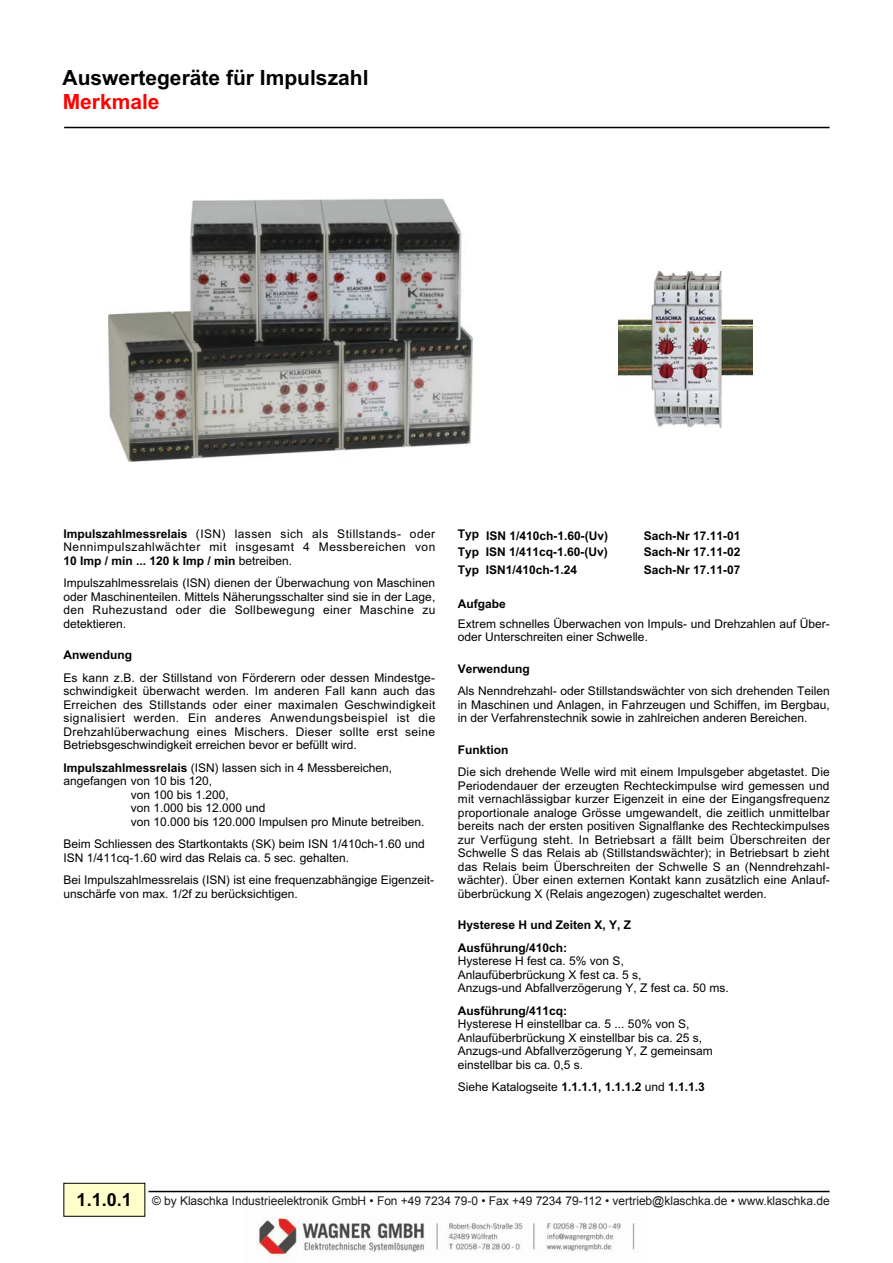
<style>
.page{position:relative;width:893px;height:1263px;background:#fff}
.page>*{position:absolute;margin:0;border:0;box-sizing:border-box;transform-origin:0 0}
.t1{font:700 21px "Arial";color:#000}
.t2{font:700 21px "Arial";color:#f00}
.t3{font:12px/13.5px "Arial";color:#000;text-align:justify}
.t4{font:700 12px/22.5px "Arial";color:#000}
.t5{font:12px "Arial";letter-spacing:-.005em;color:#1a1a18}
.t6{font:10.5px "Arial";color:#000}
.s1{font-weight:700}
.s2{font-weight:400}
.s3{font-weight:700;font-size:18px}
</style>
<div class="page">
<hr style="left:148px;top:1191px;width:682px;height:1px;background:#000">
<div style="left:63px;top:1183px;width:82px;height:34px;background:#ffc"></div>
<div style="left:64px;top:1183px;width:81px;height:33px;border:1px solid #000"></div>
<hr style="left:64px;top:127px;width:766px;height:1px;background:#000">
<img style="left:618px;top:272px;width:135px;height:156px">
<img style="left:108px;top:198px;width:364px;height:265px">
<img style="left:257px;top:1217px;width:378px;height:44px">
<h1 class="t1" style="left:63px;top:66px;width:307px">Auswertegeräte für Impulszahl</h1>
<h1 class="t2" style="left:63px;top:90px;width:98px">Merkmale</h1>
<p class="t3" style="left:63px;top:527px;width:373px"><span class="s1">Impulszahlmessrelais</span> (ISN) lassen sich als Stillstands- oder Nennimpulszahlwächter mit insgesamt 4 Messbereichen von <span class="s1">10 Imp / min ... 120 k Imp / min</span> betreiben.</p>
<p class="t3" style="left:63px;top:576px;width:374px">Impulszahlmessrelais (ISN) dienen der Überwachung von Maschinen oder Maschinenteilen. Mittels Näherungsschalter sind sie in der Lage, den Ruhezustand oder die Sollbewegung einer Maschine zu detektieren.</p>
<p class="t4" style="left:63px;top:644px;width:70px">Anwendung</p>
<p class="t3" style="left:63px;top:671px;width:373px">Es kann z.B. der Stillstand von Förderern oder dessen Mindestge&shy;schwindigkeit überwacht werden. Im anderen Fall kann auch das Erreichen des Stillstands oder einer maximalen Geschwindigkeit signalisiert werden. Ein anderes Anwendungsbeispiel ist die Drehzahlüberwachung eines Mischers. Dieser sollte erst seine Betriebsgeschwindigkeit erreichen bevor er befüllt wird.</p>
<p class="t3" style="left:63px;top:761px;width:330px"><span class="s1">Impulszahlmessrelais</span> (ISN) lassen sich in 4 Messbereichen,</p>
<p class="t3" style="left:63px;top:774px;width:150px">angefangen von 10 bis 120,</p>
<p class="t3" style="left:131px;top:788px;width:100px">von 100 bis 1.200,</p>
<p class="t3" style="left:131px;top:801px;width:136px">von 1.000 bis 12.000 und</p>
<p class="t3" style="left:131px;top:815px;width:295px">von 10.000 bis 120.000 Impulsen pro Minute betreiben.</p>
<p class="t3" style="left:63px;top:837px;width:363px">Beim Schliessen des Startkontakts (SK) beim ISN 1/410ch-1.60 und<br>ISN 1/411cq-1.60 wird das Relais ca. 5 sec. gehalten.</p>
<p class="t3" style="left:63px;top:873px;width:372px">Bei Impulszahlmessrelais (ISN) ist eine frequenzabhängige Eigenzeit&shy;unschärfe von max. 1/2f zu berücksichtigen.</p>
<p class="t4" style="left:458px;top:525px;width:152px">Typ ISN 1/410ch-1.60-(Uv)</p>
<p class="t4" style="left:644px;top:525px;width:98px">Sach-Nr 17.11-01</p>
<p class="t4" style="left:458px;top:540px;width:152px">Typ ISN 1/411cq-1.60-(Uv)</p>
<p class="t4" style="left:644px;top:540px;width:98px">Sach-Nr 17.11-02</p>
<p class="t4" style="left:458px;top:558px;width:121px">Typ ISN1/410ch-1.24</p>
<p class="t4" style="left:644px;top:558px;width:98px">Sach-Nr 17.11-07</p>
<p class="t4" style="left:458px;top:592px;width:49px">Aufgabe</p>
<p class="t3" style="left:458px;top:617px;width:374px">Extrem schnelles Überwachen von Impuls- und Drehzahlen auf Über&shy;oder Unterschreiten einer Schwelle.</p>
<p class="t4" style="left:458px;top:657px;width:74px">Verwendung</p>
<p class="t3" style="left:458px;top:684px;width:373px">Als Nenndrehzahl- oder Stillstandswächter von sich drehenden Teilen in Maschinen und Anlagen, in Fahrzeugen und Schiffen, im Bergbau, in der Verfahrenstechnik sowie in zahlreichen anderen Bereichen.</p>
<p class="t4" style="left:458px;top:738px;width:52px">Funktion</p>
<p class="t3" style="left:458px;top:765px;width:374px">Die sich drehende Welle wird mit einem Impulsgeber abgetastet. Die Periodendauer der erzeugten Rechteckimpulse wird gemessen und mit vernachlässigbar kurzer Eigenzeit in eine der Eingangsfrequenz proportionale analoge Grösse umgewandelt, die zeitlich unmittelbar bereits nach der ersten positiven Signalflanke des Rechteckimpulses zur Verfügung steht. In Betriebsart a fällt beim Überschreiten der Schwelle S das Relais ab (Stillstandswächter); in Betriebsart b zieht das Relais beim Überschreiten der Schwelle S an (Nenndrehzahl&shy;wächter). Über einen externen Kontakt kann zusätzlich eine Anlauf&shy;überbrückung X (Relais angezogen) zugeschaltet werden.</p>
<p class="t4" style="left:458px;top:914px;width:175px">Hysterese H und Zeiten X, Y, Z<br>Ausführung/410ch:</p>
<p class="t3" style="left:458px;top:954px;width:272px;text-align:left">Hysterese H fest ca. 5% von S,<br>Anlaufüberbrückung X fest ca. 5 s,<br>Anzugs-und Abfallverzögerung Y, Z fest ca. 50 ms.</p>
<p class="t4" style="left:458px;top:999px;width:111px">Ausführung/411cq:</p>
<p class="t3" style="left:458px;top:1017px;width:256px;text-align:left">Hysterese H einstellbar ca. 5 ... 50% von S, Anlaufüberbrückung X einstellbar bis ca. 25 s, Anzugs-und Abfallverzögerung Y, Z gemeinsam einstellbar bis ca. 0,5 s.</p>
<p class="t4" style="left:458px;top:1076px;width:248px"><span class="s2">Siehe Katalogseite</span> 1.1.1.1, 1.1.1.2 <span class="s2">und</span> 1.1.1.3</p>
<p class="t6" style="left:76px;top:1194px;width:753px"><span class="s3">1.1.0.1</span> © by Klaschka GmbH &amp; Co. KG • D-75233 Tiefenbronn • Fon +49 7234 79 0 • Fax +49 7234 79 112 • info@klaschka.de • www.klaschka.de</p>
<p class="t5" style="left:152px;top:1193px;width:679px">© by Klaschka Industrieelektronik GmbH • Fon +49 7234 79-0 • Fax +49 7234 79-112 • vertrieb@klaschka.de • www.klaschka.de</p>
</div>
